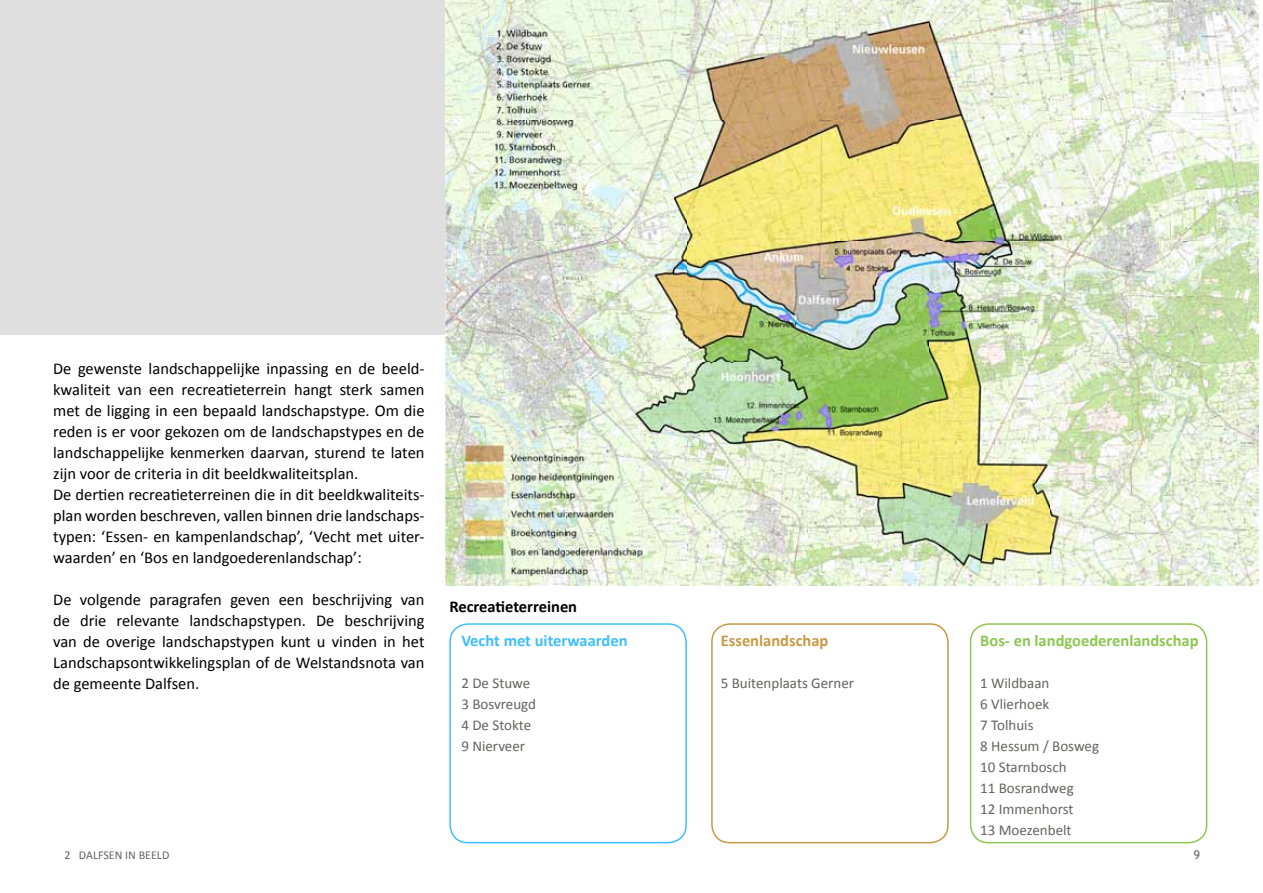
<style>
.page{position:relative;width:1263px;height:893px;background:#fff}
.page>*{position:absolute;margin:0;border:0;box-sizing:border-box;transform-origin:0 0}
.t1{font:16.5px/21px "Calibri";color:#000}
.t2{font:700 16.5px "Calibri";color:#8cc751}
.t3{font:700 16.5px "Calibri";color:#3ebefd}
.t4{font:700 16.5px "Calibri";color:#000}
.t5{font:700 16.5px "Calibri";color:#c79946}
.t6{font:15px/21px "Calibri";color:#646362}
.t7{font:12px "Calibri";color:#646362}
.t8{font:12px "Trebuchet MS";color:#646362}
</style>
<div class="page">
<div style="left:0;top:0;width:1263px;height:334px;background:#e0dfdf"></div>
<div style="left:445px;top:0;width:818px;height:846px;background:#fff"></div>
<img style="left:445px;top:0;width:814px;height:586px">
<div style="left:449px;top:623px;width:238px;height:220px;border:2px solid #3ebefd;border-radius:18px"></div>
<div style="left:711px;top:623px;width:238px;height:220px;border:2px solid #c79946;border-radius:18px"></div>
<div style="left:970px;top:623px;width:237px;height:220px;border:2px solid #8cc751;border-radius:18px"></div>
<p class="t1" style="left:53px;top:358px;width:373px">De gewenste landschappelijke inpassing en de beeld&shy;kwaliteit van een recreatieterrein hangt sterk samen met de ligging in een bepaald landschapstype. Om die reden is er voor gekozen om de landschapstypes en de landschappelijke kenmerken daarvan, sturend te laten zijn voor de criteria in dit beeldkwaliteitsplan.<br>De dertien recreatieterreinen die in dit beeldkwaliteits&shy;plan worden beschreven, vallen binnen drie landschaps&shy;typen: ‘Essen- en kampenlandschap’, ‘Vecht met uiter&shy;waarden’ en ‘Bos en landgoederenlandschap’:</p>
<p class="t1" style="left:53px;top:589px;width:373px;text-align:justify">De volgende paragrafen geven een beschrijving van de drie relevante landschapstypen. De beschrijving van de overige landschapstypen kunt u vinden in het Landschapsontwikkelingsplan of de Welstandsnota van de gemeente Dalfsen.</p>
<p class="t4" style="left:449px;top:596px;width:129px">Recreatieterreinen</p>
<p class="t3" style="left:461px;top:630px;width:168px">Vecht met uiterwaarden</p>
<p class="t6" style="left:461px;top:673px;width:76px">2 De Stuwe<br>3 Bosvreugd<br>4 De Stokte<br>9 Nierveer</p>
<p class="t5" style="left:721px;top:630px;width:109px">Essenlandschap</p>
<p class="t6" style="left:721px;top:673px;width:135px">5 Buitenplaats Gerner</p>
<p class="t2" style="left:980px;top:630px;width:220px">Bos- en landgoederenlandschap</p>
<p class="t6" style="left:980px;top:673px;width:120px">1 Wildbaan<br>6 Vlierhoek<br>7 Tolhuis<br>8 Hessum / Bosweg<br>10 Starnbosch<br>11 Bosrandweg<br>12 Immenhorst<br>13 Moezenbelt</p>
<p class="t7" style="left:65px;top:848px;width:106px">2 DALFSEN IN BEELD</p>
<p class="t8" style="left:1194px;top:848px;width:8px">9</p>
</div>
